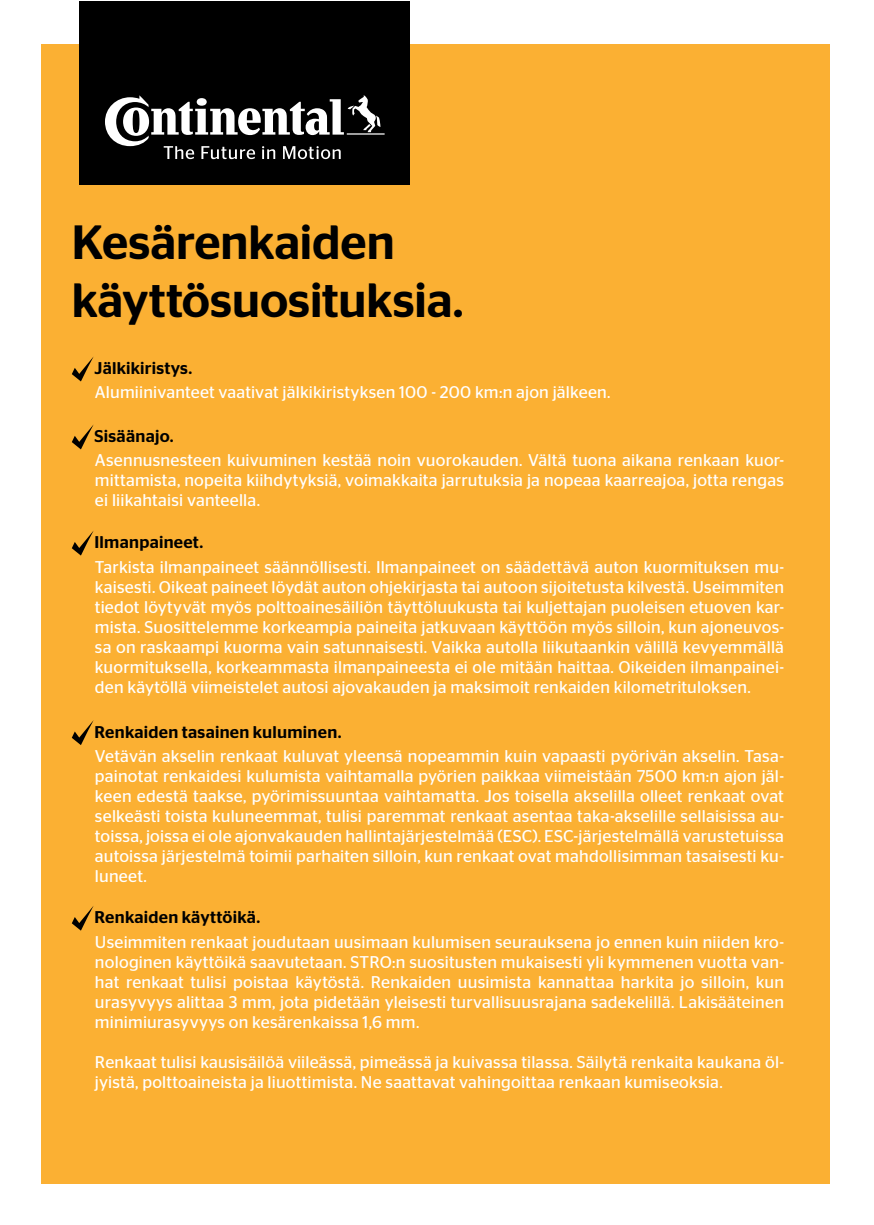
<style>
.page{position:relative;width:874px;height:1225px;background:#fff}
.page>*{position:absolute;margin:0;border:0;box-sizing:border-box;transform-origin:0 0}
.Headline{font:500 48px "Continental Stag Sans";letter-spacing:-.005em;color:#000}
.Copy_Medium{font:17px/20px "Continental Stag Sans";letter-spacing:.01em;color:#fff;text-align:justify}
.Copy_Medium-2{font:500 17px "Continental Stag Sans";letter-spacing:.015em;color:#000}
</style>
<div class="page">
<div style="left:41px;top:44px;width:788px;height:1140px;background:#fbb033"></div>
<div style="left:79px;top:1px;width:331px;height:184px;background:#000"></div>
<svg style="left:105px;top:95px;width:279px;height:64px"></svg>
<svg style="left:72px;top:356px;width:22px;height:25px"></svg>
<svg style="left:72px;top:424px;width:22px;height:25px"></svg>
<svg style="left:72px;top:531px;width:22px;height:24px"></svg>
<svg style="left:72px;top:720px;width:22px;height:25px"></svg>
<svg style="left:72px;top:906px;width:22px;height:24px"></svg>
<p class="Headline" style="left:72px;top:215px;width:324px">Kesärenkaiden</p>
<p class="Headline" style="left:72px;top:272px;width:393px">käyttösuosituksia.</p>
<p class="Copy_Medium-2" style="left:94px;top:358px;width:99px">Jälkikiristys.</p>
<p class="Copy_Medium" style="left:95px;top:382px;width:517px">Alumiinivanteet vaativat jälkikiristyksen 100 - 200 km:n ajon jälkeen.</p>
<p class="Copy_Medium-2" style="left:94px;top:426px;width:81px">Sisäänajo.</p>
<p class="Copy_Medium" style="left:95px;top:450px;width:690px">Asennusnesteen kuivuminen kestää noin vuorokauden. Vältä tuona aikana renkaan kuor&shy;mittamista, nopeita kiihdytyksiä, voimakkaita jarrutuksia ja nopeaa kaarreajoa, jotta rengas ei liikahtaisi vanteella.</p>
<p class="Copy_Medium-2" style="left:94px;top:532px;width:110px">Ilmanpaineet.</p>
<p class="Copy_Medium" style="left:95px;top:556px;width:690px">Tarkista ilmanpaineet säännöllisesti. Ilmanpaineet on säädettävä auton kuormituksen mu&shy;kaisesti. Oikeat paineet löydät auton ohjekirjasta tai autoon sijoitetusta kilvestä. Useimmiten tiedot löytyvät myös polttoainesäiliön täyttöluukusta tai kuljettajan puoleisen etuoven kar&shy;mista. Suosittelemme korkeampia paineita jatkuvaan käyttöön myös silloin, kun ajoneuvos&shy;sa on raskaampi kuorma vain satunnaisesti. Vaikka autolla liikutaankin välillä kevyemmällä kuormituksella, korkeammasta ilmanpaineesta ei ole mitään haittaa. Oikeiden ilmanpainei&shy;den käytöllä viimeistelet autosi ajovakauden ja maksimoit renkaiden kilometrituloksen.</p>
<p class="Copy_Medium-2" style="left:94px;top:722px;width:248px">Renkaiden tasainen kuluminen.</p>
<p class="Copy_Medium" style="left:95px;top:746px;width:690px">Vetävän akselin renkaat kuluvat yleensä nopeammin kuin vapaasti pyörivän akselin. Tasa&shy;painotat renkaidesi kulumista vaihtamalla pyörien paikkaa viimeistään 7500 km:n ajon jäl&shy;keen edestä taakse, pyörimissuuntaa vaihtamatta. Jos toisella akselilla olleet renkaat ovat selkeästi toista kuluneemmat, tulisi paremmat renkaat asentaa taka-akselille sellaisissa au&shy;toissa, joissa ei ole ajonvakauden hallintajärjestelmää (ESC). ESC-järjestelmällä varustetuissa autoissa järjestelmä toimii parhaiten silloin, kun renkaat ovat mahdollisimman tasaisesti ku&shy;luneet.</p>
<p class="Copy_Medium-2" style="left:94px;top:907px;width:167px">Renkaiden käyttöikä.</p>
<p class="Copy_Medium" style="left:95px;top:931px;width:690px">Useimmiten renkaat joudutaan uusimaan kulumisen seurauksena jo ennen kuin niiden kro&shy;nologinen käyttöikä saavutetaan. STRO:n suositusten mukaisesti yli kymmenen vuotta van&shy;hat renkaat tulisi poistaa käytöstä. Renkaiden uusimista kannattaa harkita jo silloin, kun urasyvyys alittaa 3 mm, jota pidetään yleisesti turvallisuusrajana sadekelillä. Lakisääteinen minimiurasyvyys on kesärenkaissa 1,6 mm.</p>
<p class="Copy_Medium" style="left:95px;top:1051px;width:690px">Renkaat tulisi kausisäilöä viileässä, pimeässä ja kuivassa tilassa. Säilytä renkaita kaukana öl&shy;jyistä, polttoaineista ja liuottimista. Ne saattavat vahingoittaa renkaan kumiseoksia.</p>
</div>
